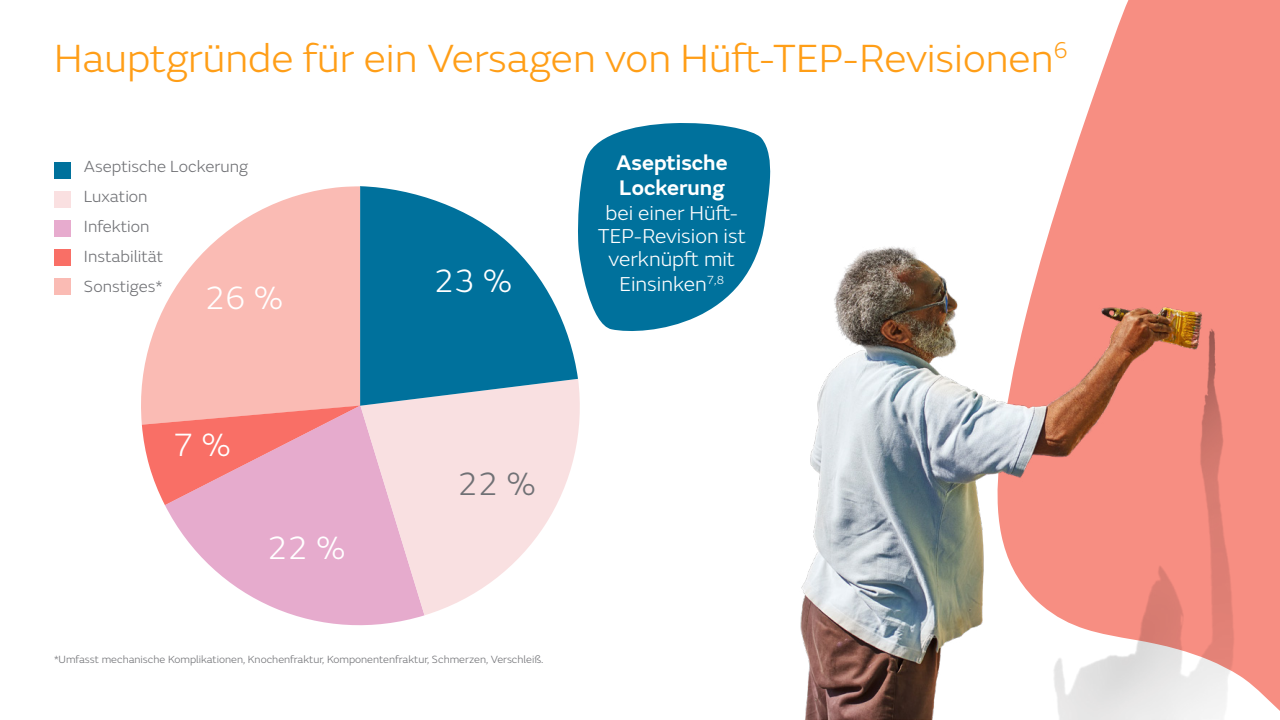
<style>
.page{position:relative;width:1280px;height:720px;background:#fff}
.page>*{position:absolute;margin:0;border:0;box-sizing:border-box;transform-origin:0 0}
.t1{font:300 41px "SN Emeric";color:#ff9e17}
.t2{font:300 33.6px "SN Emeric";color:#fff}
.t3{font:300 33.6px "SN Emeric";color:#707175}
.t4{font:600 22px/25px "SN Emeric";color:#fff}
.t5{font:300 21px/23px "SN Emeric";color:#fff;text-align:center}
.t6{font:300 16.8px/30.1px "SN Emeric";color:#707175}
.t7{font:300 10.9px "SN Emeric";color:#707175}
</style>
<div class="page">
<svg style="left:165px;top:505px;width:260px;height:120px;fill:#e6abcd"></svg>
<svg style="left:360px;top:381px;width:220px;height:234px;fill:#f9e0e1"></svg>
<svg style="left:142px;top:186px;width:219px;height:319px"></svg>
<svg style="left:1087px;top:0;width:193px;height:114px;background:#f7998f"></svg>
<img style="left:800px;top:114px;width:480px;height:606px">
<svg style="left:578px;top:123px;width:193px;height:208px;fill:#00719c"></svg>
<div style="left:54px;top:162px;width:17px;height:17px;background:#00719c"></div>
<div style="left:54px;top:191px;width:17px;height:17px;background:#fae0e1"></div>
<div style="left:54px;top:220px;width:17px;height:17px;background:#e7abce"></div>
<div style="left:54px;top:249px;width:17px;height:17px;background:#f96f66"></div>
<div style="left:54px;top:278px;width:17px;height:17px;background:#fabbb4"></div>
<svg style="left:360px;top:186px;width:218px;height:220px;fill:#00719c"></svg>
<h1 class="t1" style="left:54px;top:34px;width:1016px">Hauptgründe für ein Versagen von Hüft-TEP-Revisionen<sup>6</sup></h1>
<h3 class="t6" style="left:84px;top:151px;width:166px">Aseptische Lockerung<br>Luxation<br>Infektion<br>Instabilität<br>Sonstiges*</h3>
<h2 class="t2" style="left:205px;top:277px;width:80px">26 %</h2>
<h2 class="t2" style="left:173px;top:425px;width:60px">7 %</h2>
<h2 class="t2" style="left:267px;top:528px;width:80px">22 %</h2>
<h2 class="t2" style="left:434px;top:261px;width:80px">23 %</h2>
<h2 class="t3" style="left:458px;top:464px;width:80px">22 %</h2>
<p class="t7" style="left:54px;top:653px;width:491px">*Umfasst mechanische Komplikationen, Knochenfraktur, Komponentenfraktur, Schmerzen, Verschleiß.</p>
<h3 class="t4" style="left:616px;top:150px;width:113px">Aseptische<br>Lockerung</h3>
<h3 class="t5" style="left:598px;top:201px;width:150px">bei einer Hüft-<br>TEP-Revision ist verknüpft mit</h3>
<h3 class="t5" style="left:620px;top:272px;width:106px">Einsinken<sup>7,8</sup></h3>
</div>
